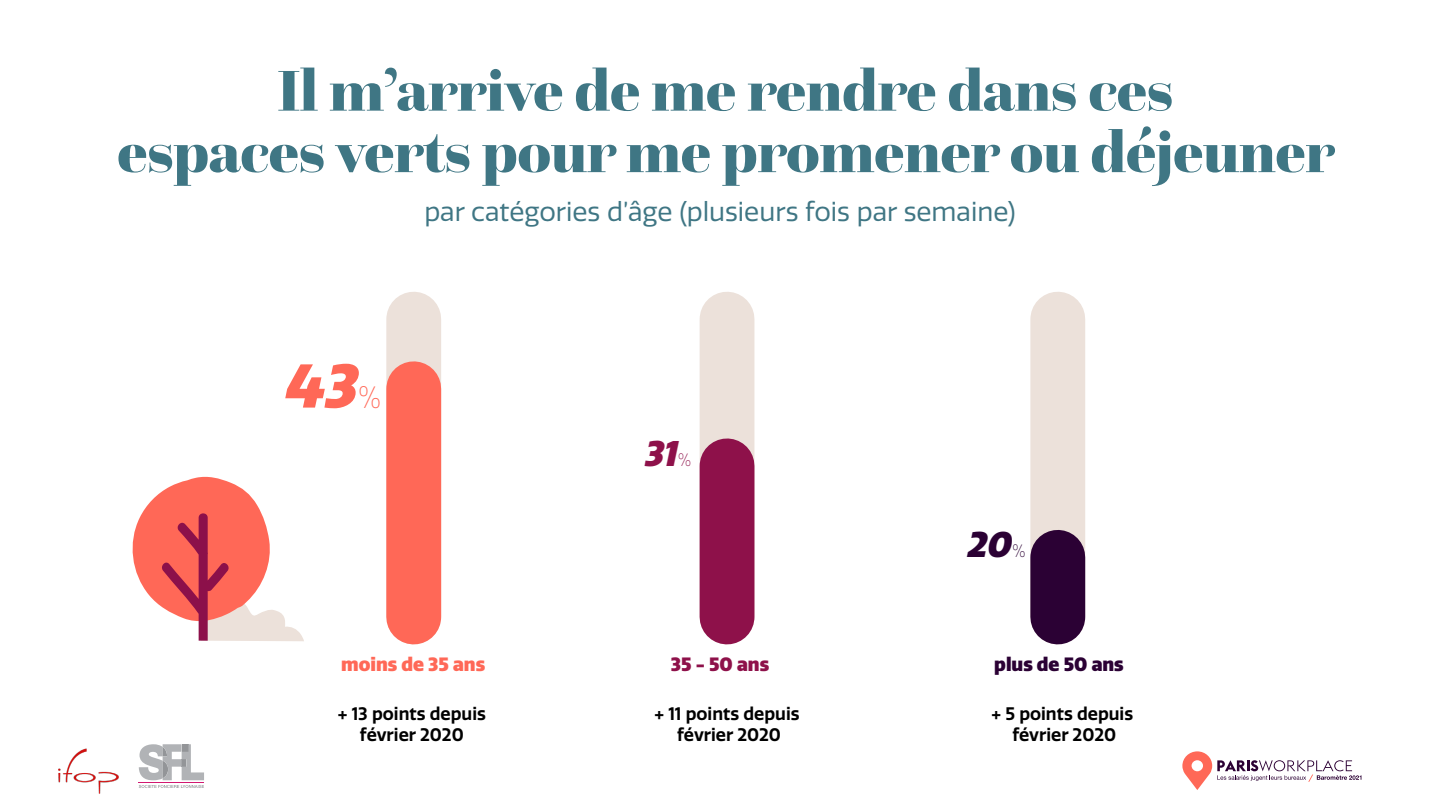
<style>
.page{position:relative;width:1440px;height:810px;background:#fff}
.page>*{position:absolute;margin:0;border:0;box-sizing:border-box;transform-origin:0 0}
.t1{font:900 60px/61.5px "Questa Grande";letter-spacing:-.01em;color:#3f7684;text-align:center}
.t2{font:italic 900 60px "Quatro";color:#ff6857}
.t3{font:italic 900 34.72px "Quatro";color:#8e114a}
.t4{font:italic 900 34.72px "Quatro";color:#2b0134}
.t5{font:26.25px "Quatro";color:#3f7684}
.t6{font:900 18.75px "Quatro";color:#ff6857}
.t7{font:900 18.75px "Quatro";color:#2b0134}
.t8{font:900 18.75px "Quatro";color:#8e114a}
.t9{font:600 17.62px/20.6px "Quatro";color:#000;text-align:center}
.s1{font-weight:200;font-style:normal;font-size:30px}
.s2{font-weight:200;font-style:normal;font-size:17.4px}
</style>
<div class="page">
<img style="left:58px;top:748px;width:61px;height:46px">
<svg style="left:139px;top:744px;width:65px;height:44px"></svg>
<svg style="left:1182px;top:751px;width:179px;height:39px"></svg>
<svg style="left:386px;top:319px;width:55px;height:70px;fill:#ece1da"></svg>
<svg style="left:700px;top:319px;width:54px;height:147px;fill:#ece1da"></svg>
<div style="left:1030px;top:319px;width:55px;height:298px;background:#ece1da"></div>
<div style="left:386px;top:389px;width:55px;height:228px;background:#ff6857"></div>
<div style="left:700px;top:466px;width:54px;height:151px;background:#8e114a"></div>
<div style="left:1030px;top:557px;width:55px;height:60px;background:#2b0134"></div>
<svg style="left:132px;top:476px;width:172px;height:165px"></svg>
<h1 class="t1" style="left:117px;top:60px;width:1219px">Il m’arrive de me rendre dans ces<br>espaces verts pour me promener ou déjeuner</h1>
<h3 class="t5" style="left:424px;top:196px;width:593px">par catégories d’âge (plusieurs fois par semaine)</h3>
<h1 class="t2" style="left:286px;top:364px;width:97px">43<span class="s1">%</span></h1>
<h2 class="t3" style="left:645px;top:440px;width:47px">31<span class="s2">%</span></h2>
<h2 class="t4" style="left:968px;top:531px;width:59px">20<span class="s2">%</span></h2>
<p class="t6" style="left:341px;top:657px;width:145px">moins de 35 ans</p>
<p class="t8" style="left:671px;top:657px;width:100px">35 - 50 ans</p>
<p class="t7" style="left:994px;top:657px;width:131px">plus de 50 ans</p>
<p class="t9" style="left:338px;top:703px;width:150px">+ 13 points depuis février 2020</p>
<p class="t9" style="left:654px;top:703px;width:147px">+ 11 points depuis février 2020</p>
<p class="t9" style="left:991px;top:703px;width:143px">+ 5 points depuis février 2020</p>
</div>
